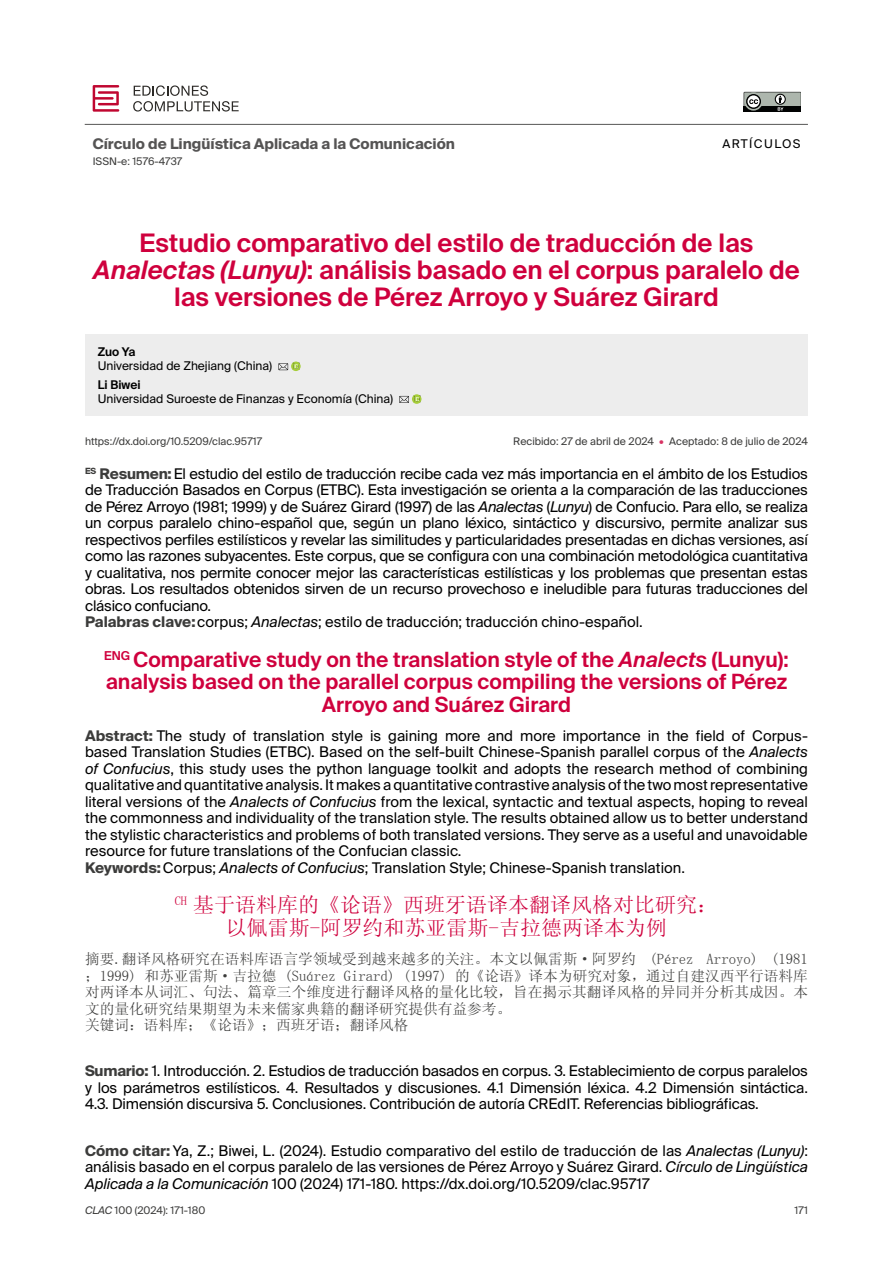
<style>
.page{position:relative;width:893px;height:1263px;background:#fff}
.page>*{position:absolute;margin:0;border:0;box-sizing:border-box;transform-origin:0 0}
._000-Título_original{font:600 25.5px/27px "Suisse Intl";color:#cf003d;text-align:center}
._000-Título_traducid{font:600 21px/22.5px "Suisse Intl";color:#cf003d;text-align:center}
._000-Título_traducid-2{font:21px/22.5px "Sim Sun";color:#cf003d;text-align:center}
._000_Resumen_abstrac{font:14.7px/16.5px "Suisse Intl";letter-spacing:-.01em;color:#000;text-align:justify}
._000_SUMARIO{font:14.7px/16.5px "Suisse Intl";letter-spacing:-.01em;color:#000;text-align:justify}
._000_COMO_CITAR{font:14.7px/16.5px "Suisse Intl";color:#000;text-align:justify}
._000_Resumen_abstrac-2{font:14.7px/16.5px "Sim Sun";color:#3c3c3b;text-align:justify}
._000-Palabras_clave{font:14.7px "Suisse Intl";color:#000}
.t1{font:700 14.7px "Suisse Intl";color:#555454}
._000-Palabras_clave-2{font:14.7px "Sim Sun";color:#3c3c3b}
._000-CARGO{font:12px "Suisse Intl";color:#000}
._000-Autor{font:600 12px "Suisse Intl";color:#000}
._000-CARGO-2{font:12px "Suisse Intl";letter-spacing:.12em;color:#000}
._000-LINEA_DOI{font:10.5px "Suisse Intl";color:#3c3c3b}
.s1{font-style:italic}
.s2{color:#d83364}
.s3{font-weight:700;color:#3c3c3b}
</style>
<div class="page">
<div style="left:85px;top:334px;width:723px;height:82px;background:#ededed"></div>
<svg style="left:278px;top:361px;width:23px;height:10px"></svg>
<svg style="left:399px;top:394px;width:22px;height:10px"></svg>
<hr style="left:85px;top:124px;width:723px;height:1px;background:#575756">
<svg style="left:744px;top:92px;width:56px;height:19px"></svg>
<svg style="left:93px;top:85px;width:26px;height:26px"></svg>
<svg style="left:133px;top:85px;width:106px;height:26px"></svg>
<p class="t1" style="left:93px;top:135px;width:364px">Círculo de Lingüística Aplicada a la Comunicación</p>
<p class="_000-LINEA_DOI" style="left:93px;top:155px;width:91px">ISSN-e: 1576-4737</p>
<p class="_000-CARGO-2" style="left:722px;top:136px;width:80px">ARTÍCULOS</p>
<p class="_000-Título_original" style="left:93px;top:229px;width:708px">Estudio comparativo del estilo de traducción de las<br><span class="s1">Analectas (Lunyu)</span>: análisis basado en el corpus paralelo de las versiones de Pérez Arroyo y Suárez Girard</p>
<p class="_000-Autor" style="left:98px;top:345px;width:39px">Zuo Ya</p>
<p class="_000-CARGO" style="left:98px;top:359px;width:176px">Universidad de Zhejiang (China)</p>
<p class="_000-Autor" style="left:98px;top:378px;width:44px">Li Biwei</p>
<p class="_000-CARGO" style="left:98px;top:392px;width:297px">Universidad Suroeste de Finanzas y Economía (China)</p>
<p class="_000-LINEA_DOI" style="left:85px;top:435px;width:179px">https://dx.doi.org/10.5209/clac.95717</p>
<p class="_000-LINEA_DOI" style="left:513px;top:435px;width:296px">Recibido: 27 de abril de 2024 <span class="s2">•</span> Aceptado: 8 de julio de 2024</p>
<p class="_000_Resumen_abstrac" style="left:85px;top:465px;width:724px"><sup>ES</sup> <span class="s3">Resumen:</span>El estudio del estilo de traducción recibe cada vez más importancia en el ámbito de los Estudios de Traducción Basados en Corpus (ETBC). Esta investigación se orienta a la comparación de las traducciones de Pérez Arroyo (1981; 1999) y de Suárez Girard (1997) de las <span class="s1">Analectas</span> (<span class="s1">Lunyu</span>) de Confucio. Para ello, se realiza un corpus paralelo chino-español que, según un plano léxico, sintáctico y discursivo, permite analizar sus respectivos perfiles estilísticos y revelar las similitudes y particularidades presentadas en dichas versiones, así como las razones subyacentes. Este corpus, que se configura con una combinación metodológica cuantitativa y cualitativa, nos permite conocer mejor las características estilísticas y los problemas que presentan estas obras. Los resultados obtenidos sirven de un recurso provechoso e ineludible para futuras traducciones del clásico confuciano.</p>
<p class="_000-Palabras_clave" style="left:85px;top:613px;width:559px"><span class="s3">Palabras clave:</span>corpus; <span class="s1">Analectas</span>; estilo de traducción; traducción chino-español.</p>
<p class="_000-Título_traducid" style="left:104px;top:648px;width:686px"><sup>ENG</sup> Comparative study on the translation style of the <span class="s1">Analects</span> (Lunyu): analysis based on the parallel corpus compiling the versions of Pérez<br>Arroyo and Suárez Girard</p>
<p class="_000_Resumen_abstrac" style="left:85px;top:727px;width:724px"><span class="s3">Abstract:</span> The study of translation style is gaining more and more importance in the field of Corpus&shy;based Translation Studies (ETBC). Based on the self-built Chinese-Spanish parallel corpus of the <span class="s1">Analects of Confucius</span>, this study uses the python language toolkit and adopts the research method of combining qualitative and quantitative analysis. It makes a quantitative contrastive analysis of the two most representative literal versions of the <span class="s1">Analects of Confucius</span> from the lexical, syntactic and textual aspects, hoping to reveal the commonness and individuality of the translation style. The results obtained allow us to better understand the stylistic characteristics and problems of both translated versions. They serve as a useful and unavoidable resource for future translations of the Confucian classic.</p>
<p class="_000-Palabras_clave" style="left:85px;top:859px;width:601px"><span class="s3">Keywords:</span>Corpus; <span class="s1">Analects of Confucius</span>; Translation Style; Chinese-Spanish translation.</p>
<p class="_000-Título_traducid-2" style="left:175px;top:894px;width:545px"><sup>CH</sup> 基于语料库的《论语》西班牙语译本翻译风格对比研究：以佩雷斯-阿罗约和苏亚雷斯-吉拉德两译本为例</p>
<p class="_000_Resumen_abstrac-2" style="left:85px;top:951px;width:725px">摘要.翻译风格研究在语料库语言学领域受到越来越多的关注。本文以佩雷斯·阿罗约 (Pérez Arroyo) (1981；1999) 和苏亚雷斯·吉拉德 (Suárez Girard) (1997) 的《论语》译本为研究对象，通过自建汉西平行语料库对两译本从词汇、句法、篇章三个维度进行翻译风格的量化比较，旨在揭示其翻译风格的异同并分析其成因。本文的量化研究结果期望为未来儒家典籍的翻译研究提供有益参考。</p>
<p class="_000-Palabras_clave-2" style="left:85px;top:1017px;width:325px">关键词：语料库；《论语》；西班牙语；翻译风格</p>
<p class="_000_SUMARIO" style="left:85px;top:1063px;width:724px"><span class="s3">Sumario:</span> 1. Introducción. 2. Estudios de traducción basados en corpus. 3. Establecimiento de corpus paralelos y los parámetros estilísticos. 4. Resultados y discusiones. 4.1 Dimensión léxica. 4.2 Dimensión sintáctica.<br>4.3. Dimensión discursiva 5. Conclusiones. Contribución de autoría CREdIT. Referencias bibliográficas.</p>
<p class="_000_COMO_CITAR" style="left:85px;top:1142px;width:724px"><span class="s3">Cómo citar:</span> Ya, Z.; Biwei, L. (2024). Estudio comparativo del estilo de traducción de las <span class="s1">Analectas (Lunyu)</span>: análisis basado en el corpus paralelo de las versiones de Pérez Arroyo y Suárez Girard. <span class="s1">Círculo de Lingüística Aplicada a la Comunicación</span> 100 (2024) 171-180. https://dx.doi.org/10.5209/clac.95717</p>
<p class="_000-LINEA_DOI" style="left:85px;top:1204px;width:122px"><span class="s1">CLAC</span> 100 (2024): 171-180</p>
<p class="_000-LINEA_DOI" style="left:795px;top:1204px;width:15px">171</p>
</div>
